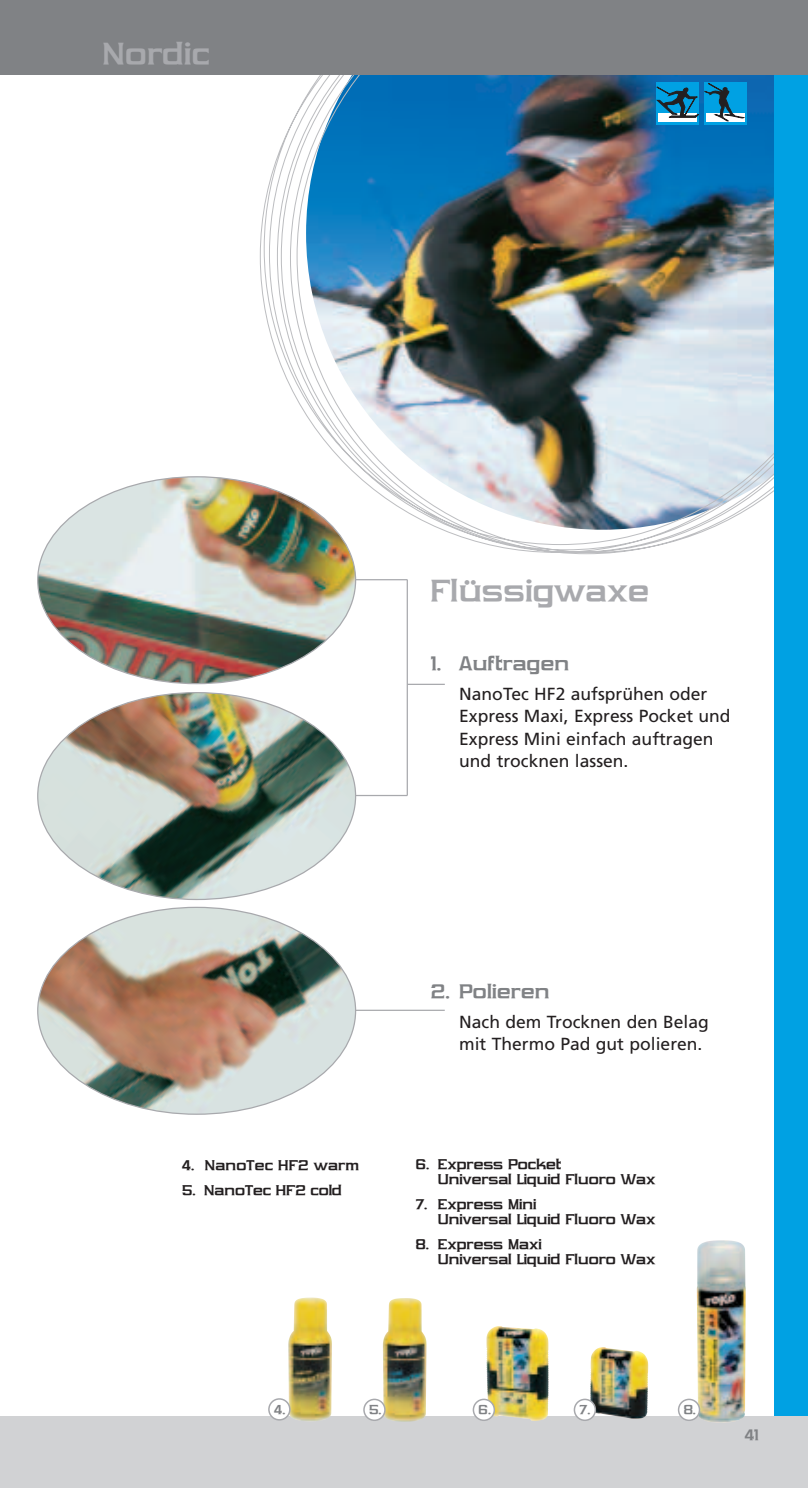
<style>
.page{position:relative;width:808px;height:1488px;background:#fff}
.page>*{position:absolute;margin:0;border:0;box-sizing:border-box;transform-origin:0 0}
.t1{font:700 35px "Vibrocentric";letter-spacing:.01em;color:#a8a9ad}
.t2{font:700 22.5px "Vibrocentric";letter-spacing:.01em;color:#808285}
.t3{font:17.5px/22.5px "Frutiger";color:#231f20}
.t4{font:700 17.5px "Vibrocentric";color:#808285}
.t5{font:700 16.25px/15px "Vibrocentric";color:#231f20}
.t6{font:700 15px "Vibrocentric";color:#808285}
</style>
<div class="page">
<img style="left:260px;top:75px;width:514px;height:479px">
<div style="left:774px;top:0;width:33px;height:1487px;background:#00a1e3"></div>
<div style="left:0;top:0;width:807px;height:75px;background:#808285"></div>
<div style="left:0;top:1416px;width:807px;height:71px;background:#d1d2d4"></div>
<hr style="left:314px;top:579px;width:93px;height:1px;background:#a8a9ad">
<img style="left:38px;top:477px;width:317px;height:206px;border-radius:50%">
<div style="left:656px;top:82px;width:42px;height:42px;background:#00a1e3"></div>
<div style="left:704px;top:82px;width:42px;height:42px;background:#00a1e3"></div>
<svg style="left:655px;top:83px;width:89px;height:39px"></svg>
<img style="left:383px;top:1298px;width:43px;height:123px">
<div style="left:364px;top:1399px;width:21px;height:21px;background:#fff;border-radius:50%"></div>
<div style="left:363px;top:1398px;width:22px;height:23px;border:2px solid #a8a9ad;border-radius:50%"></div>
<img style="left:590px;top:1347px;width:58px;height:71px">
<img style="left:696px;top:1240px;width:49px;height:182px">
<img style="left:486px;top:1326px;width:62px;height:94px">
<div style="left:574px;top:1399px;width:21px;height:21px;background:#fff;border-radius:50%"></div>
<div style="left:573px;top:1398px;width:23px;height:23px;border:2px solid #a8a9ad;border-radius:50%"></div>
<div style="left:678px;top:1399px;width:21px;height:21px;background:#fff;border-radius:50%"></div>
<div style="left:677px;top:1398px;width:23px;height:23px;border:2px solid #a8a9ad;border-radius:50%"></div>
<div style="left:473px;top:1399px;width:21px;height:21px;background:#fff;border-radius:50%"></div>
<div style="left:472px;top:1398px;width:23px;height:23px;border:2px solid #a8a9ad;border-radius:50%"></div>
<img style="left:288px;top:1297px;width:44px;height:124px">
<div style="left:269px;top:1398px;width:21px;height:21px;background:#fff;border-radius:50%"></div>
<div style="left:268px;top:1398px;width:22px;height:22px;border:2px solid #a8a9ad;border-radius:50%"></div>
<hr style="left:314px;top:795px;width:93px;height:1px;background:#a8a9ad">
<hr style="left:407px;top:683px;width:38px;height:2px;background:#a8a9ad">
<hr style="left:406px;top:579px;width:2px;height:216px;background:#a8a9ad">
<img style="left:38px;top:692px;width:317px;height:207px;border-radius:50%">
<hr style="left:351px;top:1009px;width:93px;height:2px;background:#a8a9ad">
<img style="left:38px;top:907px;width:317px;height:207px;border-radius:50%">
<h1 class="t1" style="left:103px;top:43px;width:108px">Nordic</h1>
<h1 class="t1" style="left:430px;top:580px;width:220px">Flüssigwaxe</h1>
<h2 class="t2" style="left:431px;top:656px;width:140px">1. Auftragen</h2>
<p class="t3" style="left:459px;top:684px;width:273px">NanoTec HF2 aufsprühen oder<br>Express Maxi, Express Pocket und<br>Express Mini einfach auftragen und trocknen lassen.</p>
<p class="t5" style="left:182px;top:1158px;width:178px">4. NanoTec HF2 warm</p>
<p class="t5" style="left:182px;top:1183px;width:161px">5. NanoTec HF2 cold</p>
<h2 class="t2" style="left:431px;top:984px;width:120px">2. Polieren</h2>
<p class="t3" style="left:459px;top:1012px;width:251px">Nach dem Trocknen den Belag mit Thermo Pad gut polieren.</p>
<p class="t5" style="left:438px;top:1157px;width:219px;text-indent:-22px">6. Express Pocket<br>Universal Liquid Fluoro Wax</p>
<p class="t5" style="left:438px;top:1197px;width:219px;text-indent:-22px">7. Express Mini<br>Universal Liquid Fluoro Wax</p>
<p class="t5" style="left:438px;top:1237px;width:219px;text-indent:-22px">8. Express Maxi<br>Universal Liquid Fluoro Wax</p>
<p class="t6" style="left:274px;top:1404px;width:13px">4.</p>
<p class="t6" style="left:369px;top:1405px;width:14px">5.</p>
<p class="t6" style="left:478px;top:1405px;width:14px">6.</p>
<p class="t6" style="left:579px;top:1405px;width:12px">7.</p>
<p class="t6" style="left:683px;top:1405px;width:14px">8.</p>
<p class="t4" style="left:744px;top:1429px;width:15px">41</p>
</div>
